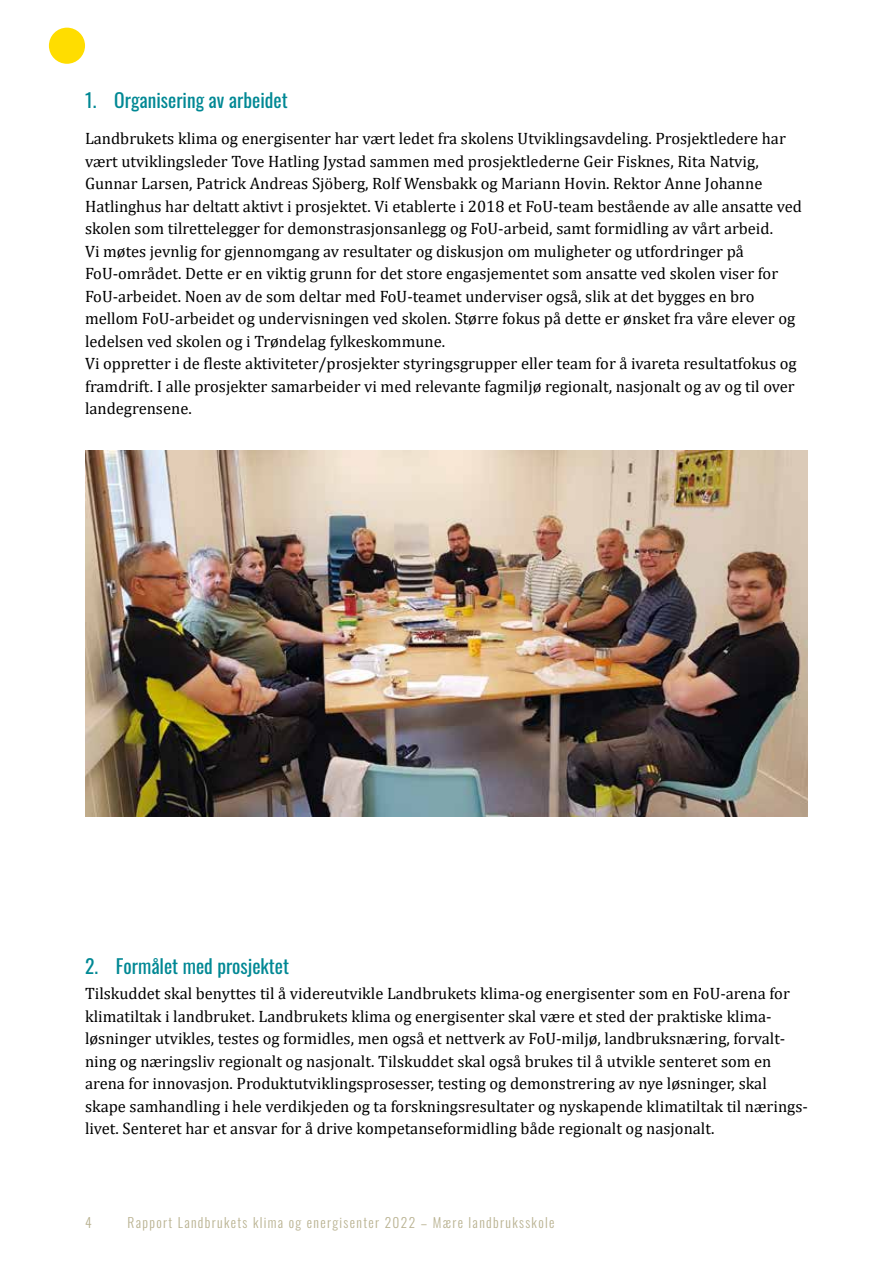
<style>
.page{position:relative;width:893px;height:1263px;background:#fff}
.page>*{position:absolute;margin:0;border:0;box-sizing:border-box;transform-origin:0 0}
.t1{font:19.5px "Oswald";color:#008894}
.t2{font:16.5px/22.5px "Cambria";color:#000}
.t3{font:300 13.5px "Oswald";letter-spacing:.1em;color:#b9b291}
</style>
<div class="page">
<img style="left:85px;top:451px;width:723px;height:365px">
<div style="left:49px;top:28px;width:36px;height:36px;background:#fd0;border-radius:50%"></div>
<p class="t1" style="left:85px;top:83px;width:204px">1. Organisering av arbeidet</p>
<p class="t2" style="left:85px;top:127px;width:718px">Landbrukets klima og energisenter har vært ledet fra skolens Utviklingsavdeling. Prosjektledere har vært utviklingsleder Tove Hatling Jystad sammen med prosjektlederne Geir Fisknes, Rita Natvig, Gunnar Larsen, Patrick Andreas Sjöberg, Rolf Wensbakk og Mariann Hovin. Rektor Anne Johanne Hatlinghus har deltatt aktivt i prosjektet. Vi etablerte i 2018 et FoU-team bestående av alle ansatte ved skolen som tilrettelegger for demonstrasjonsanlegg og FoU-arbeid, samt formidling av vårt arbeid.<br>Vi møtes jevnlig for gjennomgang av resultater og diskusjon om muligheter og utfordringer på FoU-området. Dette er en viktig grunn for det store engasjementet som ansatte ved skolen viser for FoU-arbeidet. Noen av de som deltar med FoU-teamet underviser også, slik at det bygges en bro mellom FoU-arbeidet og undervisningen ved skolen. Større fokus på dette er ønsket fra våre elever og ledelsen ved skolen og i Trøndelag fylkeskommune.<br>Vi oppretter i de fleste aktiviteter/prosjekter styringsgrupper eller team for å ivareta resultatfokus og framdrift. I alle prosjekter samarbeider vi med relevante fagmiljø regionalt, nasjonalt og av og til over landegrensene.</p>
<p class="t1" style="left:85px;top:949px;width:206px">2. Formålet med prosjektet</p>
<p class="t2" style="left:85px;top:982px;width:724px">Tilskuddet skal benyttes til å videreutvikle Landbrukets klima-og energisenter som en FoU-arena for klimatiltak i landbruket. Landbrukets klima og energisenter skal være et sted der praktiske klima&shy;løsninger utvikles, testes og formidles, men også et nettverk av FoU-miljø, landbruksnæring, forvalt&shy;ning og næringsliv regionalt og nasjonalt. Tilskuddet skal også brukes til å utvikle senteret som en arena for innovasjon. Produktutviklingsprosesser, testing og demonstrering av nye løsninger, skal skape samhandling i hele verdikjeden og ta forskningsresultater og nyskapende klimatiltak til nærings&shy;livet. Senteret har et ansvar for å drive kompetanseformidling både regionalt og nasjonalt.</p>
<p class="t3" style="left:85px;top:1210px;width:8px">4</p>
<p class="t3" style="left:128px;top:1210px;width:428px">Rapport Landbrukets klima og energisenter 2022 – Mære landbruksskole</p>
</div>
